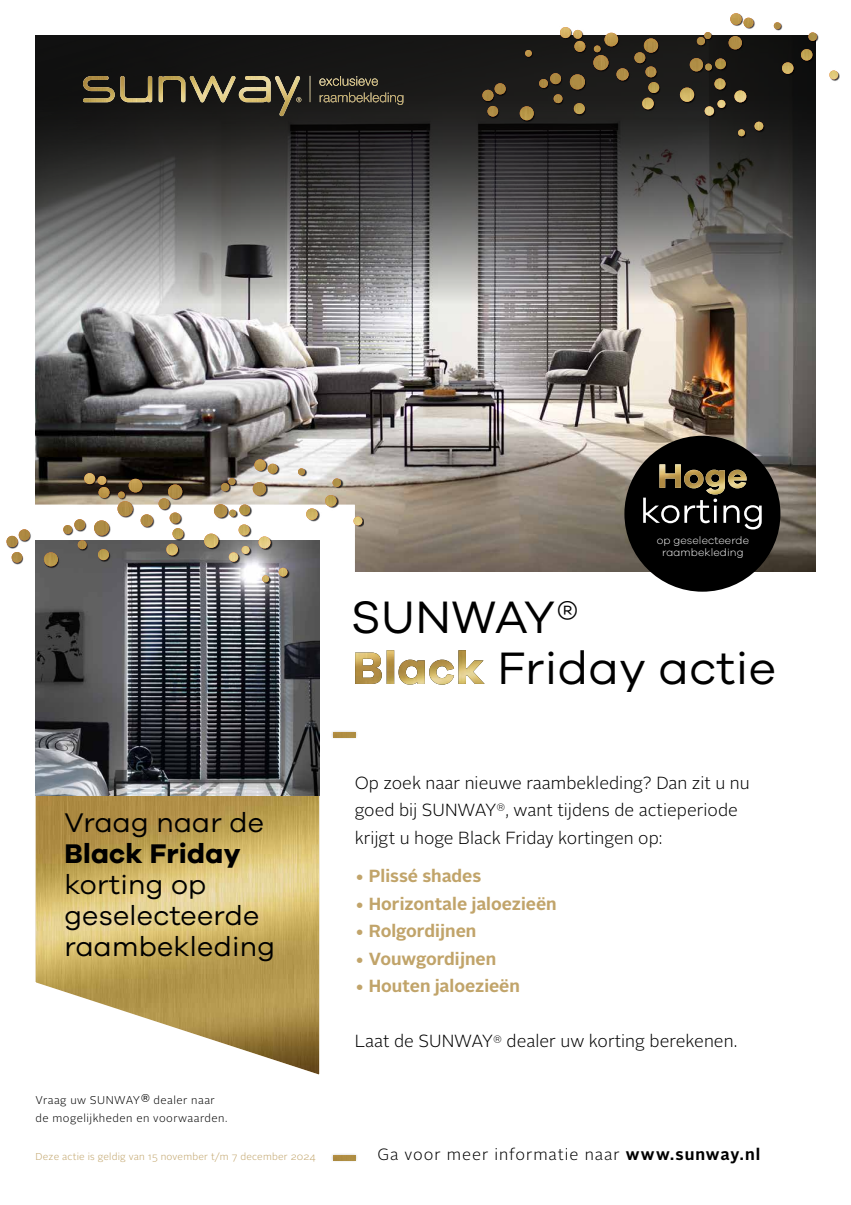
<style>
.page{position:relative;width:851px;height:1205px;background:#fff}
.page>*{position:absolute;margin:0;border:0;box-sizing:border-box;transform-origin:0 0}
.t1{font:46.88px/51.2px "Galano Grotesque";letter-spacing:.01em;color:#000}
.t2{font:27.88px/30.9px "Galano Grotesque";letter-spacing:.01em;color:#000}
.t3{font:700 27.88px "Galano Grotesque";letter-spacing:.01em;color:#000}
.t4{font:300 17.5px/27.5px "Alright Sans";color:#000}
.t5{font:700 17.5px "Alright Sans";color:#c1a46a}
.t6{font:300 16.25px "Alright Sans";letter-spacing:.055em;color:#000}
.t7{font:300 11.25px/17.5px "Alright Sans";letter-spacing:.04em;color:#000}
.t8{font:300 10.75px/12.6px "Galano Grotesque";letter-spacing:.01em;color:#fff;text-align:center}
.t9{font:300 10px "Alright Sans";letter-spacing:.02em;color:#c1a46a}
.s1{font-weight:700}
</style>
<div class="page">
<img style="left:36px;top:314px;width:779px;height:257px">
<svg style="left:36px;top:35px;width:779px;height:279px;background:#575655"></svg>
<svg style="left:6px;top:487px;width:376px;height:588px"></svg>
<img style="left:36px;top:584px;width:283px;height:211px">
<svg style="left:341px;top:76px;width:62px;height:40px;background:#343028"></svg>
<img style="left:83px;top:76px;width:258px;height:40px">
<div style="left:330px;top:730px;width:28px;height:10px;background:#000;opacity:.25"></div>
<img style="left:333px;top:732px;width:22px;height:5px">
<div style="left:330px;top:1153px;width:28px;height:10px;background:#000;opacity:.25"></div>
<img style="left:333px;top:1155px;width:22px;height:5px">
<svg style="left:482px;top:35px;width:334px;height:101px;background:#27241e"></svg>
<img style="left:525px;top:13px;width:313px;height:71px">
<div style="left:7px;top:459px;width:357px;height:125px;background:#000;opacity:.75"></div>
<svg style="left:7px;top:459px;width:355px;height:123px"></svg>
<img style="left:74px;top:459px;width:288px;height:76px">
<div style="left:624px;top:436px;width:156px;height:156px;background:#000;border-radius:50%"></div>
<svg style="left:643px;top:476px;width:118px;height:53px"></svg>
<img style="left:659px;top:464px;width:87px;height:30px">
<img style="left:355px;top:650px;width:129px;height:35px">
<h2 class="t2" style="left:64px;top:806px;width:201px">Vraag naar de</h2>
<h2 class="t3" style="left:64px;top:836px;width:178px">Black Friday</h2>
<h2 class="t2" style="left:64px;top:868px;width:212px">korting op geselecteerde raambekleding</h2>
<p class="t7" style="left:36px;top:1092px;width:193px">Vraag uw SUNWAY<sup>®</sup> dealer naar de mogelijkheden en voorwaarden.</p>
<p class="t9" style="left:36px;top:1150px;width:281px">Deze actie is geldig van 15 november t/m 7 december 2024</p>
<p class="t8" style="left:656px;top:533px;width:94px">op geselecteerde raambekleding</p>
<h1 class="t1" style="left:497px;top:590px;width:280px;text-indent:-146px">SUNWAY®<br>Friday actie</h1>
<p class="t4" style="left:354px;top:769px;width:396px">Op zoek naar nieuwe raambekleding? Dan zit u nu goed bij SUNWAY<sup>®</sup>, want tijdens de actieperiode krijgt u hoge Black Friday kortingen op:</p>
<p class="t5" style="left:354px;top:864px;width:128px">• Plissé shades</p>
<p class="t5" style="left:354px;top:891px;width:203px">• Horizontale jaloezieën</p>
<p class="t5" style="left:354px;top:919px;width:123px">• Rolgordijnen</p>
<p class="t5" style="left:354px;top:946px;width:143px">• Vouwgordijnen</p>
<p class="t5" style="left:354px;top:974px;width:167px">• Houten jaloezieën</p>
<p class="t4" style="left:354px;top:1028px;width:384px">Laat de SUNWAY<sup>®</sup> dealer uw korting berekenen.</p>
<p class="t6" style="left:377px;top:1144px;width:384px">Ga voor meer informatie naar <span class="s1">www.sunway.nl</span></p>
</div>
